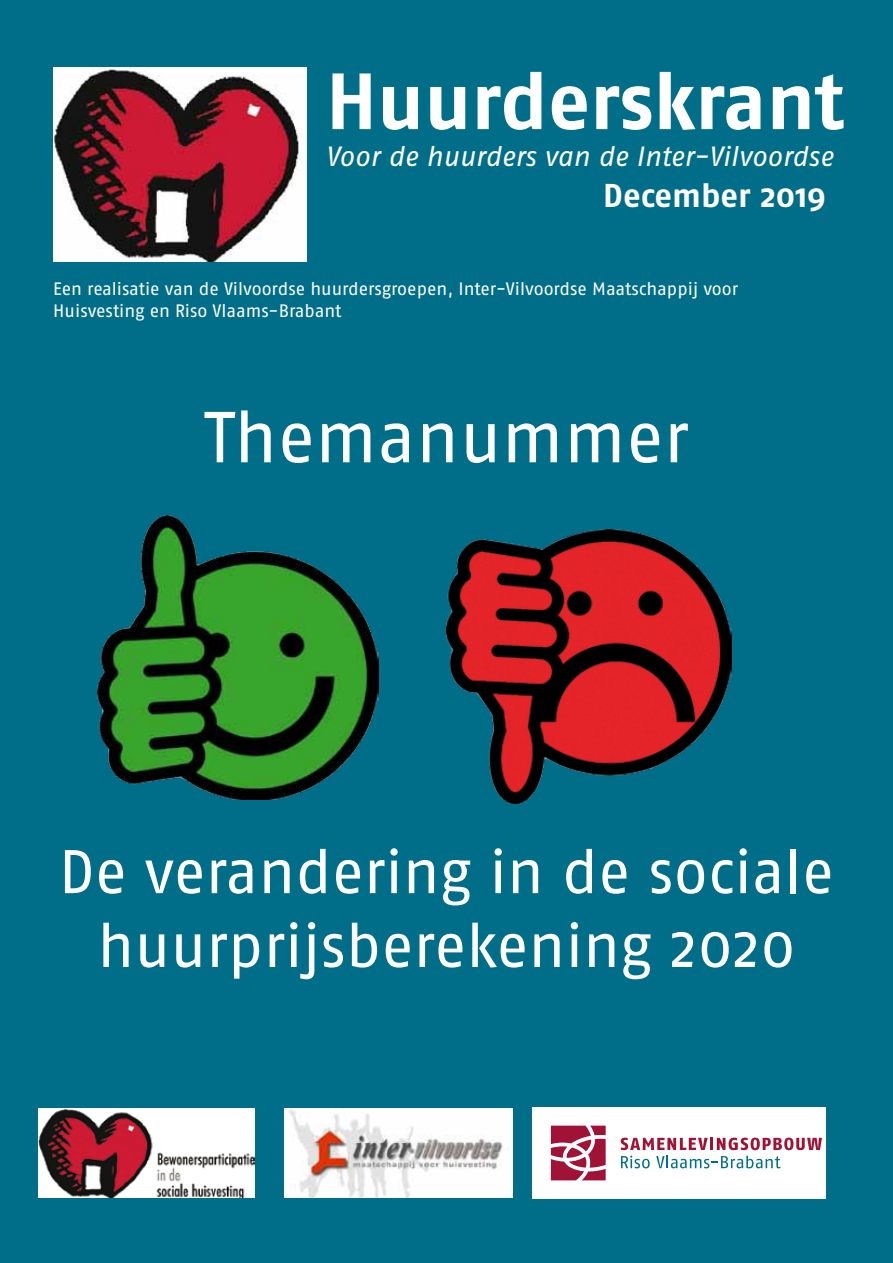
<style>
.page{position:relative;width:893px;height:1263px;background:#fff}
.page>*{position:absolute;margin:0;border:0;box-sizing:border-box;transform-origin:0 0}
.t1{font:700 79.5px "Fago OT";letter-spacing:-.005em;color:#fff}
.t2{font:72px "Fago OT";color:#fff}
.t3{font:61.5px/73.8px "Fago OT";letter-spacing:-.005em;color:#fff;text-align:center}
.t4{font:700 33px "Fago OT";color:#fff}
.t5{font:italic 27.75px "Fago OT";letter-spacing:-.005em;color:#fff}
.t6{font:18px/21.6px "Fago OT";letter-spacing:-.005em;color:#fff}
</style>
<div class="page">
<div style="left:0;top:978px;width:893px;height:285px;background:#006e89"></div>
<div style="left:0;top:0;width:893px;height:995px;background:#006e89"></div>
<img style="left:39px;top:1108px;width:216px;height:90px">
<div style="left:533px;top:1107px;width:293px;height:92px;background:#fff"></div>
<svg style="left:551px;top:1125px;width:55px;height:55px"></svg>
<svg style="left:621px;top:1137px;width:201px;height:31px"></svg>
<img style="left:285px;top:1108px;width:227px;height:90px">
<img style="left:53px;top:68px;width:254px;height:193px">
<img style="left:97px;top:516px;width:282px;height:283px">
<img style="left:446px;top:529px;width:286px;height:274px">
<h1 class="t1" style="left:326px;top:54px;width:520px">Huurderskrant</h1>
<h3 class="t5" style="left:325px;top:140px;width:509px">Voor de huurders van de Inter-Vilvoordse</h3>
<h3 class="t4" style="left:603px;top:176px;width:224px">December 2019</h3>
<p class="t6" style="left:53px;top:278px;width:686px">Een realisatie van de Vilvoordse huurdersgroepen, Inter-Vilvoordse Maatschappij voor<br>Huisvesting en Riso Vlaams-Brabant</p>
<h2 class="t2" style="left:204px;top:394px;width:486px">Themanummer</h2>
<h3 class="t3" style="left:59px;top:835px;width:777px">De verandering in de sociale huurprijsberekening 2020</h3>
</div>
